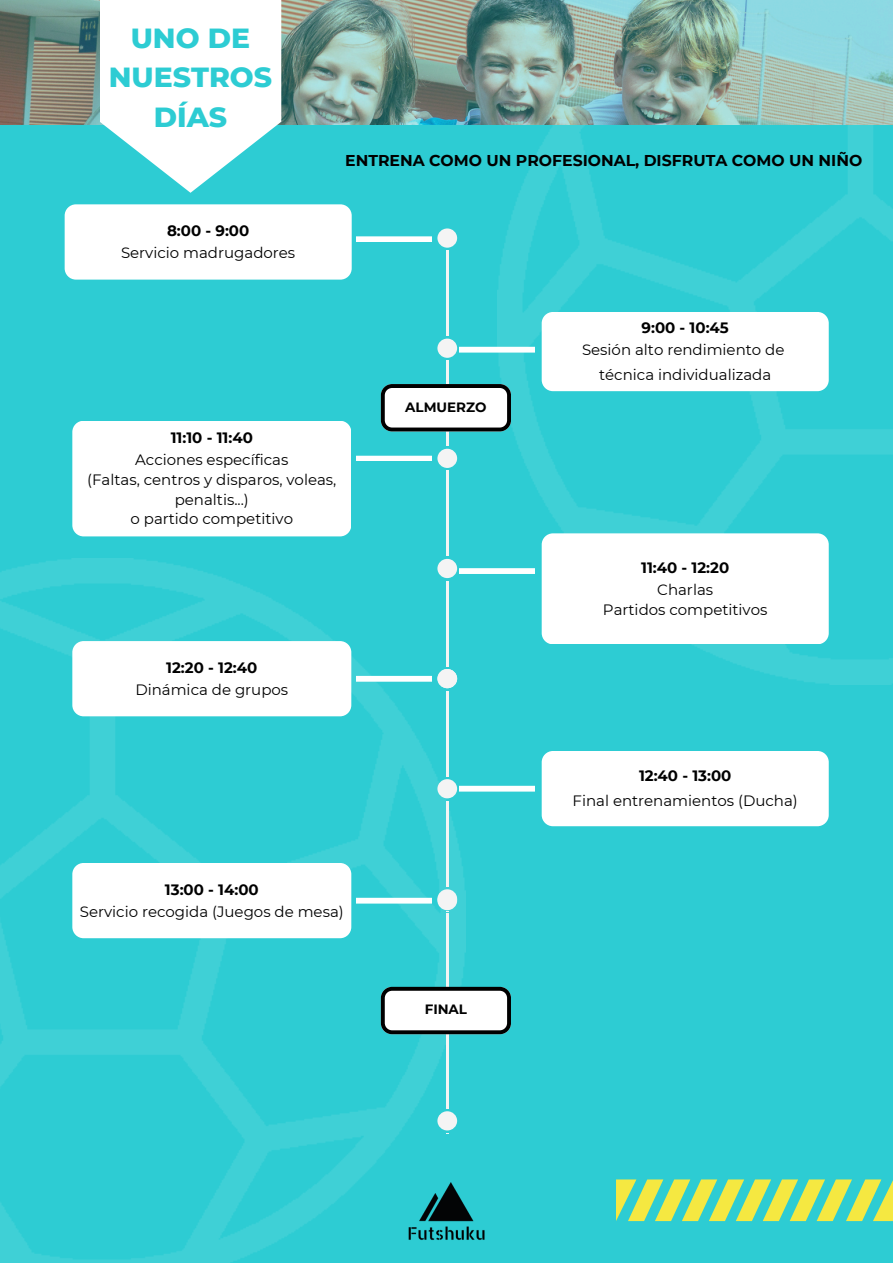
<style>
.page{position:relative;width:893px;height:1263px;background:#fff}
.page>*{position:absolute;margin:0;border:0;box-sizing:border-box;transform-origin:0 0}
.t1{font:800 28.18px/39.4px "Montserrat";color:#2dccd3;text-align:center}
.t2{font:700 15.75px "Montserrat";color:#000}
.t3{font:15.05px/22.4px "Montserrat";color:#000;text-align:center}
.t4{font:700 15.05px/22.4px "Montserrat";color:#000;text-align:center}
.t5{font:700 13.47px "Montserrat";color:#000}
.s1{font-weight:700}
.s2{font-weight:400}
</style>
<div class="page">
<div style="left:0;top:0;width:892px;height:1263px;background:#2dccd3"></div>
<img style="left:0;top:559px;width:465px;height:704px">
<img style="left:497px;top:125px;width:395px;height:559px">
<img style="left:408px;top:1182px;width:77px;height:61px">
<img style="left:0;top:1px;width:892px;height:124px">
<svg style="left:100px;top:0;width:181px;height:193px"></svg>
<svg style="left:616px;top:1179px;width:276px;height:42px"></svg>
<div style="left:65px;top:204px;width:286px;height:76px;background:#fff;border-radius:11px"></div>
<hr style="left:446px;top:250px;width:2px;height:86px;background:#f4f4f4">
<hr style="left:446px;top:360px;width:2px;height:86px;background:#f4f4f4">
<hr style="left:446px;top:470px;width:2px;height:86px;background:#f4f4f4">
<hr style="left:446px;top:580px;width:2px;height:86px;background:#f4f4f4">
<div style="left:437px;top:228px;width:20px;height:20px;background:#f4f4f4;border-radius:50%"></div>
<div style="left:437px;top:339px;width:20px;height:19px;background:#f4f4f4;border-radius:50%"></div>
<div style="left:437px;top:449px;width:20px;height:19px;background:#f4f4f4;border-radius:50%"></div>
<div style="left:437px;top:559px;width:20px;height:19px;background:#f4f4f4;border-radius:50%"></div>
<svg style="left:357px;top:236px;width:75px;height:6px"></svg>
<svg style="left:460px;top:347px;width:74px;height:5px"></svg>
<div style="left:541px;top:312px;width:287px;height:79px;background:#fff;border-radius:11px"></div>
<svg style="left:357px;top:456px;width:75px;height:5px"></svg>
<svg style="left:460px;top:568px;width:74px;height:5px"></svg>
<hr style="left:446px;top:691px;width:2px;height:85px;background:#f4f4f4">
<hr style="left:446px;top:801px;width:2px;height:85px;background:#f4f4f4">
<div style="left:437px;top:669px;width:20px;height:19px;background:#f4f4f4;border-radius:50%"></div>
<div style="left:437px;top:779px;width:20px;height:19px;background:#f4f4f4;border-radius:50%"></div>
<svg style="left:437px;top:889px;width:20px;height:19px"></svg>
<div style="left:72px;top:421px;width:279px;height:115px;background:#fff;border-radius:11px"></div>
<div style="left:541px;top:533px;width:287px;height:111px;background:#fff;border-radius:11px"></div>
<svg style="left:381px;top:384px;width:130px;height:47px;background:#c9cbcb"></svg>
<svg style="left:357px;top:676px;width:75px;height:5px"></svg>
<div style="left:72px;top:641px;width:279px;height:75px;background:#fff;border-radius:11px"></div>
<div style="left:541px;top:751px;width:287px;height:75px;background:#fff;border-radius:11px"></div>
<svg style="left:460px;top:786px;width:74px;height:5px"></svg>
<div style="left:72px;top:863px;width:279px;height:75px;background:#fff;border-radius:11px"></div>
<svg style="left:357px;top:898px;width:75px;height:5px"></svg>
<hr style="left:446px;top:912px;width:2px;height:86px;background:#f4f4f4">
<hr style="left:446px;top:1023px;width:2px;height:85px;background:#f4f4f4">
<div style="left:437px;top:891px;width:20px;height:19px;background:#f4f4f4;border-radius:50%"></div>
<div style="left:437px;top:1111px;width:20px;height:19px;background:#f4f4f4;border-radius:50%"></div>
<svg style="left:381px;top:987px;width:130px;height:47px;background:#c8cbcb"></svg>
<p class="t1" style="left:109px;top:18px;width:165px">UNO DE<br>NUESTROS<br>DÍAS</p>
<p class="t3" style="left:121px;top:219px;width:176px"><span class="s1">8:00 - 9:00<br></span>Servicio madrugadores</p>
<p class="t2" style="left:345px;top:151px;width:518px">ENTRENA COMO UN PROFESIONAL, DISFRUTA COMO UN NIÑO</p>
<h3 class="t3" style="left:135px;top:426px;width:155px"><span class="s1">11:10 - 11:40<br></span>Acciones específicas</h3>
<h3 class="t3" style="left:87px;top:470px;width:251px;line-height:19.6px">(Faltas, centros y disparos, voleas, penaltis...)<br>o partido competitivo</h3>
<h3 class="t3" style="left:135px;top:656px;width:154px"><span class="s1">12:20 - 12:40<br></span>Dinámica de grupos</h3>
<h2 class="t5" style="left:405px;top:398px;width:83px">ALMUERZO</h2>
<h3 class="t3" style="left:582px;top:316px;width:204px"><span class="s1">9:00 - 10:45<br></span>Sesión alto rendimiento de</h3>
<h3 class="t3" style="left:599px;top:363px;width:173px">técnica individualizada</h3>
<h1 class="t4" style="left:641px;top:556px;width:90px">11:40 - 12:20<br><span class="s2">Charlas</span></h1>
<h1 class="t3" style="left:603px;top:598px;width:166px">Partidos competitivos</h1>
<p class="t3" style="left:572px;top:763px;width:227px;line-height:24.8px"><span class="s1">12:40 - 13:00<br></span>Final entrenamientos (Ducha)</p>
<p class="t3" style="left:80px;top:878px;width:265px"><span class="s1">13:00 - 14:00<br></span>Servicio recogida (Juegos de mesa)</p>
<p class="t5" style="left:424px;top:1001px;width:44px">FINAL</p>
</div>
